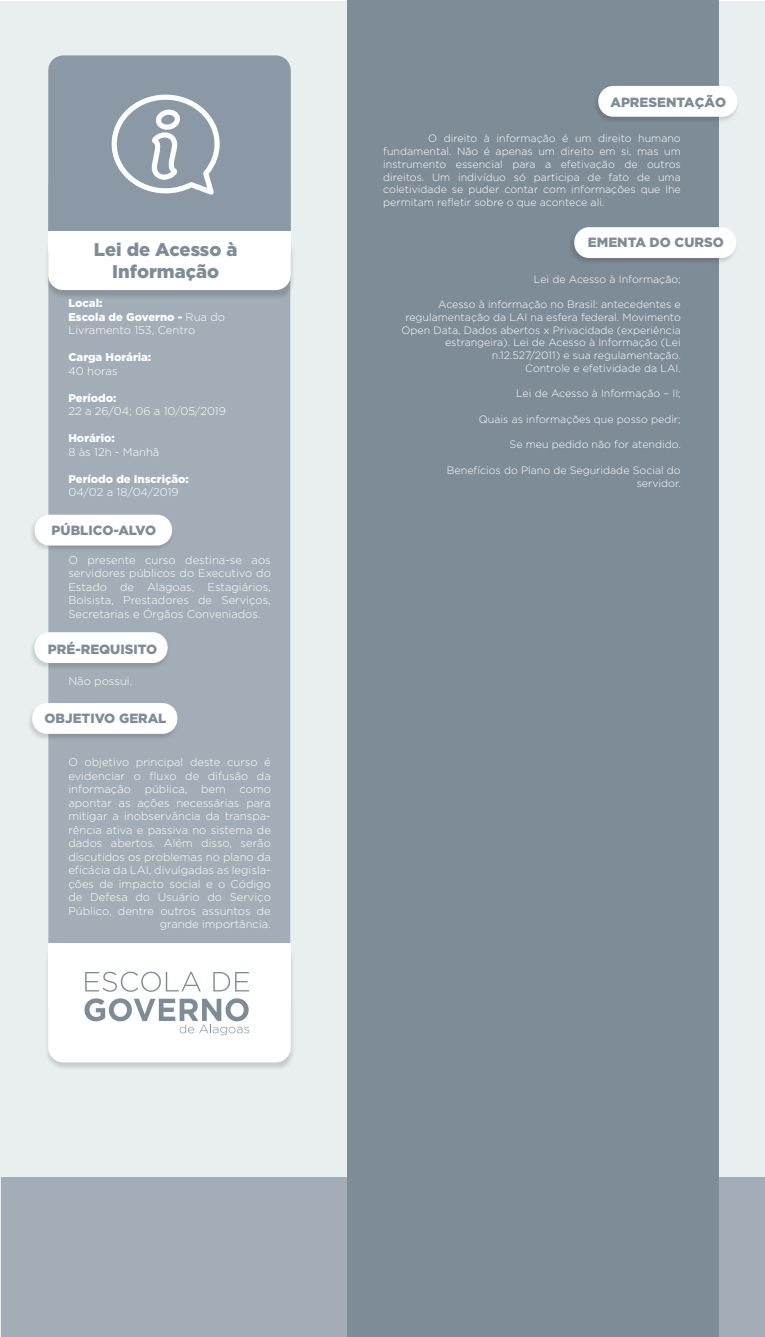
<style>
.page{position:relative;width:765px;height:1337px;background:#fff}
.page>*{position:absolute;margin:0;border:0;box-sizing:border-box;transform-origin:0 0}
.t1{font:900 18.38px/22px "Gotham";color:#7e8c98;text-align:center}
.t2{font:900 13.38px "Gotham";color:#7e8c98}
.t3{font:300 11.25px/13.5px "Gotham";color:#fff}
.t4{font:900 11.25px "Gotham";color:#fff}
.t5{font:300 10.62px/12.8px "Gotham";color:#fff;text-align:right}
.s1{font-weight:900}
</style>
<div class="page">
<div style="left:1px;top:1px;width:764px;height:1336px;background:#e9efef"></div>
<div style="left:48px;top:171px;width:242px;height:793px;background:#a2adb7;border-radius:15px"></div>
<div style="left:48px;top:55px;width:243px;height:207px;background:#8b99a6;border-radius:15px"></div>
<div style="left:1px;top:1177px;width:764px;height:160px;background:#a2adb7"></div>
<div style="left:348px;top:0;width:371px;height:1337px;background:#7e8c98"></div>
<img style="left:596px;top:86px;width:141px;height:35px">
<div style="left:598px;top:86px;width:139px;height:31px;background:#fff;border-radius:15px"></div>
<img style="left:47px;top:193px;width:246px;height:148px">
<div style="left:48px;top:232px;width:243px;height:58px;background:#fff;border-radius:15px"></div>
<div style="left:48px;top:232px;width:243px;height:20px;background:#fff"></div>
<img style="left:571px;top:236px;width:164px;height:27px">
<div style="left:574px;top:227px;width:162px;height:31px;background:#fff;border-radius:15px"></div>
<img style="left:47px;top:900px;width:246px;height:169px">
<img style="left:0;top:473px;width:172px;height:117px">
<div style="left:35px;top:515px;width:137px;height:31px;background:#fff;border-radius:15px"></div>
<img style="left:0;top:590px;width:167px;height:71px">
<div style="left:34px;top:632px;width:134px;height:31px;background:#fff;border-radius:15px"></div>
<img style="left:0;top:661px;width:178px;height:121px">
<div style="left:32px;top:703px;width:145px;height:31px;background:#fff;border-radius:15px"></div>
<svg style="left:48px;top:941px;width:243px;height:121px;background:#f2f3f4"></svg>
<svg style="left:112px;top:95px;width:108px;height:100px"></svg>
<p class="t2" style="left:610px;top:94px;width:117px">APRESENTAÇÃO</p>
<p class="t5" style="left:383px;top:132px;width:299px;text-align:justify;text-indent:45px">O direito à informação é um direito humano fundamental. Não é apenas um direito em si, mas um instrumento essencial para a efetivação de outros direitos. Um indivíduo só participa de fato de uma coletividade se puder contar com informações que lhe permitam refletir sobre o que acontece ali.</p>
<h1 class="t1" style="left:94px;top:238px;width:145px">Lei de Acesso à<br>Informação</h1>
<p class="t2" style="left:588px;top:235px;width:138px">EMENTA DO CURSO</p>
<p class="t3" style="left:68px;top:297px;width:158px"><span class="s1">Local:<br>Escola de Governo -</span> Rua do<br>Livramento 153, Centro</p>
<p class="t4" style="left:68px;top:351px;width:84px">Carga Horária:</p>
<p class="t3" style="left:68px;top:364px;width:51px">40 horas</p>
<p class="t4" style="left:68px;top:391px;width:50px">Período:</p>
<p class="t3" style="left:68px;top:405px;width:159px">22 a 26/04; 06 a 10/05/2019</p>
<p class="t4" style="left:68px;top:432px;width:48px">Horário:</p>
<p class="t3" style="left:68px;top:445px;width:93px">8 às 12h - Manhã</p>
<p class="t4" style="left:68px;top:472px;width:122px">Período de Inscrição:</p>
<p class="t3" style="left:68px;top:486px;width:112px">04/02 a 18/04/2019</p>
<p class="t5" style="left:534px;top:272px;width:148px">Lei de Acesso à Informação;</p>
<p class="t5" style="left:402px;top:298px;width:281px">Acesso à informação no Brasil: antecedentes e regulamentação da LAI na esfera federal. Movimento Open Data, Dados abertos x Privacidade (experiência estrangeira). Lei de Acesso à Informação (Lei n.12.527/2011) e sua regulamentação.<br>Controle e efetividade da LAI.</p>
<p class="t5" style="left:516px;top:387px;width:166px">Lei de Acesso à Informação – II;</p>
<p class="t5" style="left:479px;top:413px;width:203px">Quais as informações que posso pedir;</p>
<p class="t5" style="left:510px;top:438px;width:173px">Se meu pedido não for atendido.</p>
<p class="t5" style="left:447px;top:464px;width:235px">Benefícios do Plano de Seguridade Social do servidor.</p>
<p class="t2" style="left:52px;top:523px;width:106px">PÚBLICO-ALVO</p>
<p class="t3" style="left:68px;top:553px;width:204px;text-align:justify">O presente curso destina-se aos servidores públicos do Executivo do Estado de Alagoas, Estagiários, Bolsista, Prestadores de Serviços, Secretarias e Órgãos Conveniados.</p>
<p class="t2" style="left:48px;top:641px;width:111px">PRÉ-REQUISITO</p>
<p class="t3" style="left:68px;top:675px;width:65px">Não possui.</p>
<p class="t2" style="left:45px;top:711px;width:123px">OBJETIVO GERAL</p>
<p class="t3" style="left:68px;top:756px;width:204px;text-align:right">O objetivo principal deste curso é evidenciar o fluxo de difusão da informação pública, bem como apontar as ações necessárias para mitigar a inobservância da transpa&shy;rência ativa e passiva no sistema de dados abertos. Além disso, serão discutidos os problemas no plano da eficácia da LAI, divulgadas as legisla&shy;ções de impacto social e o Código de Defesa do Usuário do Serviço Público, dentre outros assuntos de grande importância.</p>
</div>
